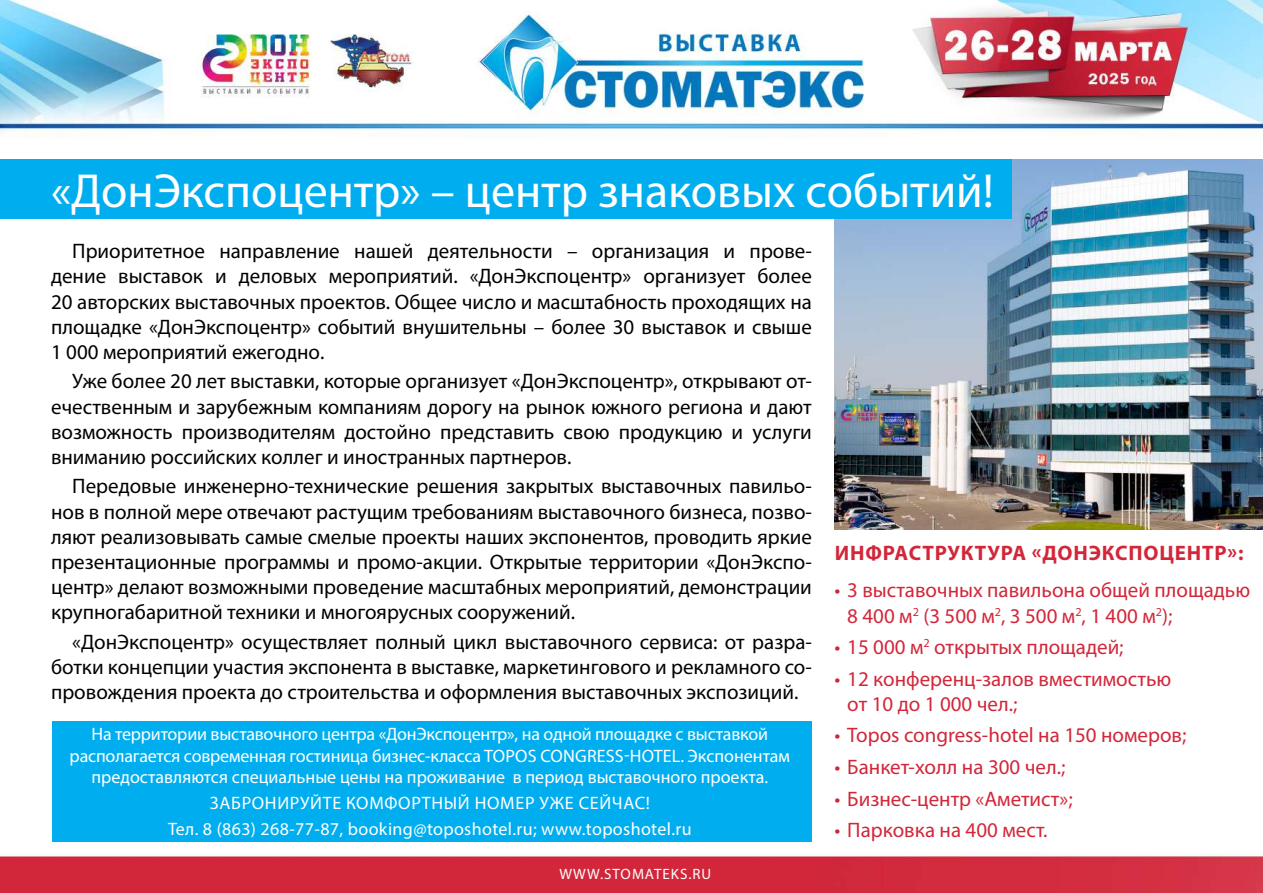
<style>
.page{position:relative;width:1263px;height:893px;background:#fff}
.page>*{position:absolute;margin:0;border:0;box-sizing:border-box;transform-origin:0 0}
.t1{font:48px "Myriad Pro";color:#fff}
.t2{font:21px/25.2px "Myriad Pro";color:#000;text-align:justify}
.t3{font:21px/25.2px "Myriad Pro";color:#d2273a}
.t4{font:700 21px "Myriad Pro";letter-spacing:.04em;color:#d2273a}
.t5{font:18px/21.6px "Myriad Pro";color:#fff;text-align:center}
.t6{font:18px/25.8px "Myriad Pro";letter-spacing:.025em;color:#fff;text-align:center}
.t7{font:15px "Myriad Pro";letter-spacing:.07em;color:#fff}
</style>
<div class="page">
<img style="left:0;top:0;width:1263px;height:893px">
<img style="left:834px;top:159px;width:429px;height:370px">
<div style="left:0;top:159px;width:1011px;height:59px;background:#00aeef"></div>
<div style="left:53px;top:722px;width:759px;height:120px;background:#00aeef"></div>
<h1 class="t1" style="left:51px;top:161px;width:944px">«ДонЭкспоцентр» – центр знаковых событий!</h1>
<p class="t2" style="left:51px;top:238px;width:762px;text-indent:21px">Приоритетное направление нашей деятельности – организация и прове&shy;дение выставок и деловых мероприятий. «ДонЭкспоцентр» организует более 20 авторских выставочных проектов. Общее число и масштабность проходящих на площадке «ДонЭкспоцентр» событий внушительны – более 30 выставок и свыше 1 000 мероприятий ежегодно.</p>
<p class="t2" style="left:51px;top:368px;width:762px;text-indent:21px">Уже более 20 лет выставки, которые организует «ДонЭкспоцентр», открывают от&shy;ечественным и зарубежным компаниям дорогу на рынок южного региона и дают возможность производителям достойно представить свою продукцию и услуги вниманию российских коллег и иностранных партнеров.</p>
<p class="t2" style="left:51px;top:473px;width:762px;text-indent:21px">Передовые инженерно-технические решения закрытых выставочных павильо&shy;нов в полной мере отвечают растущим требованиям выставочного бизнеса, позво&shy;ляют реализовывать самые смелые проекты наших экспонентов, проводить яркие презентационные программы и промо-акции. Открытые территории «ДонЭкспо&shy;центр» делают возможными проведение масштабных мероприятий, демонстрации крупногабаритной техники и многоярусных сооружений.</p>
<p class="t2" style="left:51px;top:629px;width:762px;text-indent:21px">«ДонЭкспоцентр» осуществляет полный цикл выставочного сервиса: от разра&shy;ботки концепции участия экспонента в выставке, маркетингового и рекламного со&shy;провождения проекта до строительства и оформления выставочных экспозиций.</p>
<p class="t5" style="left:70px;top:723px;width:722px">На территории выставочного центра «ДонЭкспоцентр», на одной площадке с выставкой располагается современная гостиница бизнес-класса TOPOS CONGRESS-HOTEL. Экспонентам предоставляются специальные цены на проживание в период выставочного проекта.</p>
<p class="t6" style="left:168px;top:790px;width:525px">ЗАБРОНИРУЙТЕ КОМФОРТНЫЙ НОМЕР УЖЕ СЕЙЧАС!<br>Тел. 8 (863) 268-77-87, booking@toposhotel.ru; www.toposhotel.ru</p>
<p class="t7" style="left:559px;top:864px;width:153px">WWW.STOMATEKS.RU</p>
<p class="t4" style="left:835px;top:540px;width:410px">ИНФРАСТРУКТУРА «ДОНЭКСПОЦЕНТР»:</p>
<p class="t3" style="left:847px;top:577px;width:404px;text-indent:-13px">• 3 выставочных павильона общей площадью<br>8 400 м<sup>2</sup> (3 500 м<sup>2</sup>, 3 500 м<sup>2</sup>, 1 400 м<sup>2</sup>);</p>
<p class="t3" style="left:834px;top:634px;width:291px">• 15 000 м<sup>2</sup> открытых площадей;</p>
<p class="t3" style="left:847px;top:666px;width:326px;text-indent:-13px">• 12 конференц-залов вместимостью от 10 до 1 000 чел.;</p>
<p class="t3" style="left:834px;top:722px;width:353px">• Topos congress-hotel на 150 номеров;</p>
<p class="t3" style="left:834px;top:754px;width:232px">• Банкет-холл на 300 чел.;</p>
<p class="t3" style="left:834px;top:786px;width:240px">• Бизнес-центр «Аметист»;</p>
<p class="t3" style="left:834px;top:817px;width:214px">• Парковка на 400 мест.</p>
</div>
